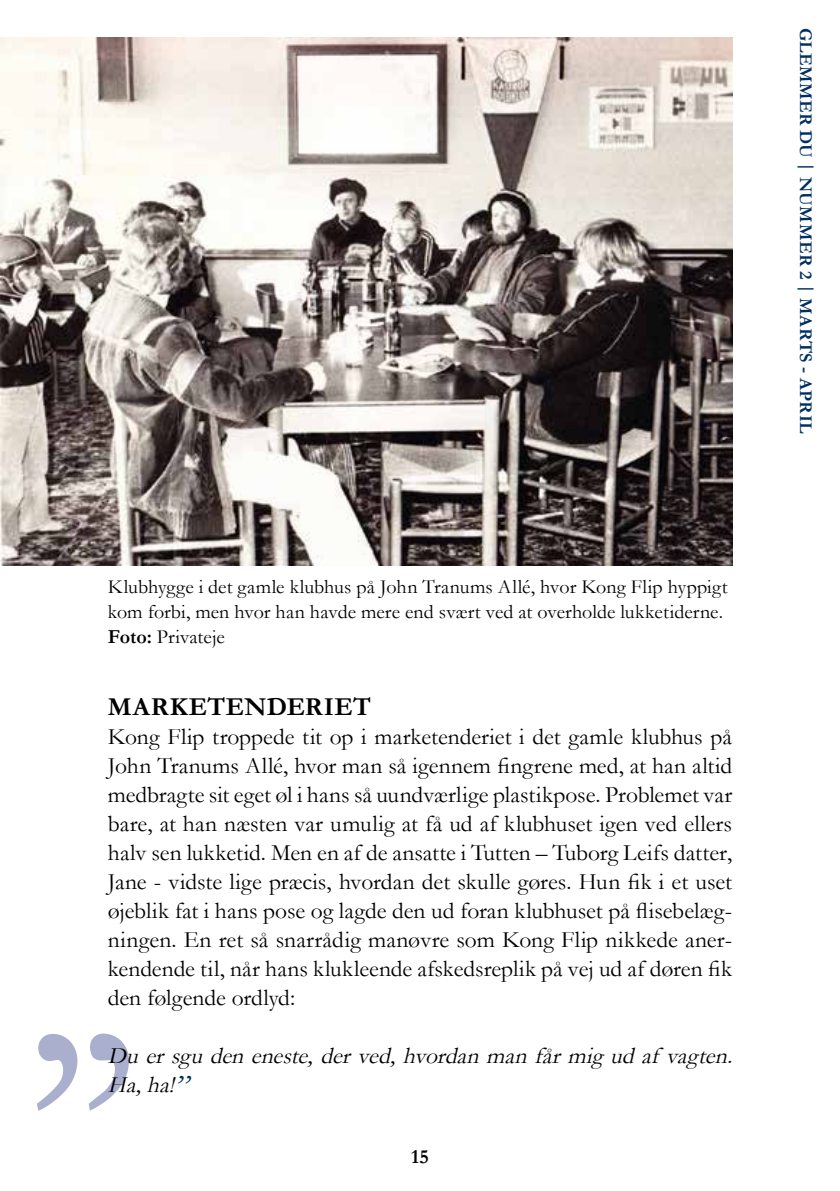
<style>
.page{position:relative;width:840px;height:1191px;background:#fff}
.page>*{position:absolute;margin:0;border:0;box-sizing:border-box;transform-origin:0 0}
.t1{font:700 26px "Garamond";letter-spacing:.02em;color:#000}
.t2{font:23.6px/29px "Garamond";letter-spacing:-.005em;color:#000;text-align:justify}
.t3{font:italic 23.6px/29px "Garamond";color:#000}
.t4{font:20px/25px "Garamond";color:#000}
.t5{font:700 20px "Garamond";color:#000}
.t6{font:700 18px "Garamond";letter-spacing:.02em;color:#002f63}
.s1{font-weight:700}
.s2{font-size:31.6px;color:#002f63}
</style>
<div class="page">
<svg style="left:89px;top:1033px;width:40px;height:77px"></svg>
<svg style="left:37px;top:1034px;width:40px;height:76px"></svg>
<img style="left:0;top:38px;width:731px;height:528px">
<p class="t4" style="left:108px;top:574px;width:621px">Klubhygge i det gamle klubhus på John Tranums Allé, hvor Kong Flip hyppigt kom forbi, men hvor han havde mere end svært ved at overholde lukketiderne.<br><span class="s1">Foto:</span> Privateje</p>
<p class="t1" style="left:108px;top:689px;width:265px">MARKETENDERIET</p>
<p class="t2" style="left:108px;top:721px;width:625px">Kong Flip troppede tit op i marketenderiet i det gamle klubhus på John Tranums Allé, hvor man så igennem fingrene med, at han altid medbragte sit eget øl i hans så uundværlige plastikpose. Problemet var bare, at han næsten var umulig at få ud af klubhuset igen ved ellers halv sen lukketid. Men en af de ansatte i Tutten – Tuborg Leifs datter, Jane - vidste lige præcis, hvordan det skulle gøres. Hun fik i et uset øjeblik fat i hans pose og lagde den ud foran klubhuset på flisebelæg&shy;ningen. En ret så snarrådig manøvre som Kong Flip nikkede aner&shy;kendende til, når hans klukleende afskedsreplik på vej ud af døren fik den følgende ordlyd:</p>
<p class="t3" style="left:108px;top:1040px;width:632px">Duersgudeneneste,derved,hvordanmanfårmigudaf vagten.<br>Ha,ha!<span class="s2">”</span></p>
<p class="t5" style="left:411px;top:1143px;width:19px">15</p>
<p class="t6" style="left:817px;top:27px;width:407px;rotate:90deg">GLEMMER DU | NUMMER 2 | MARTS - APRIL</p>
</div>
